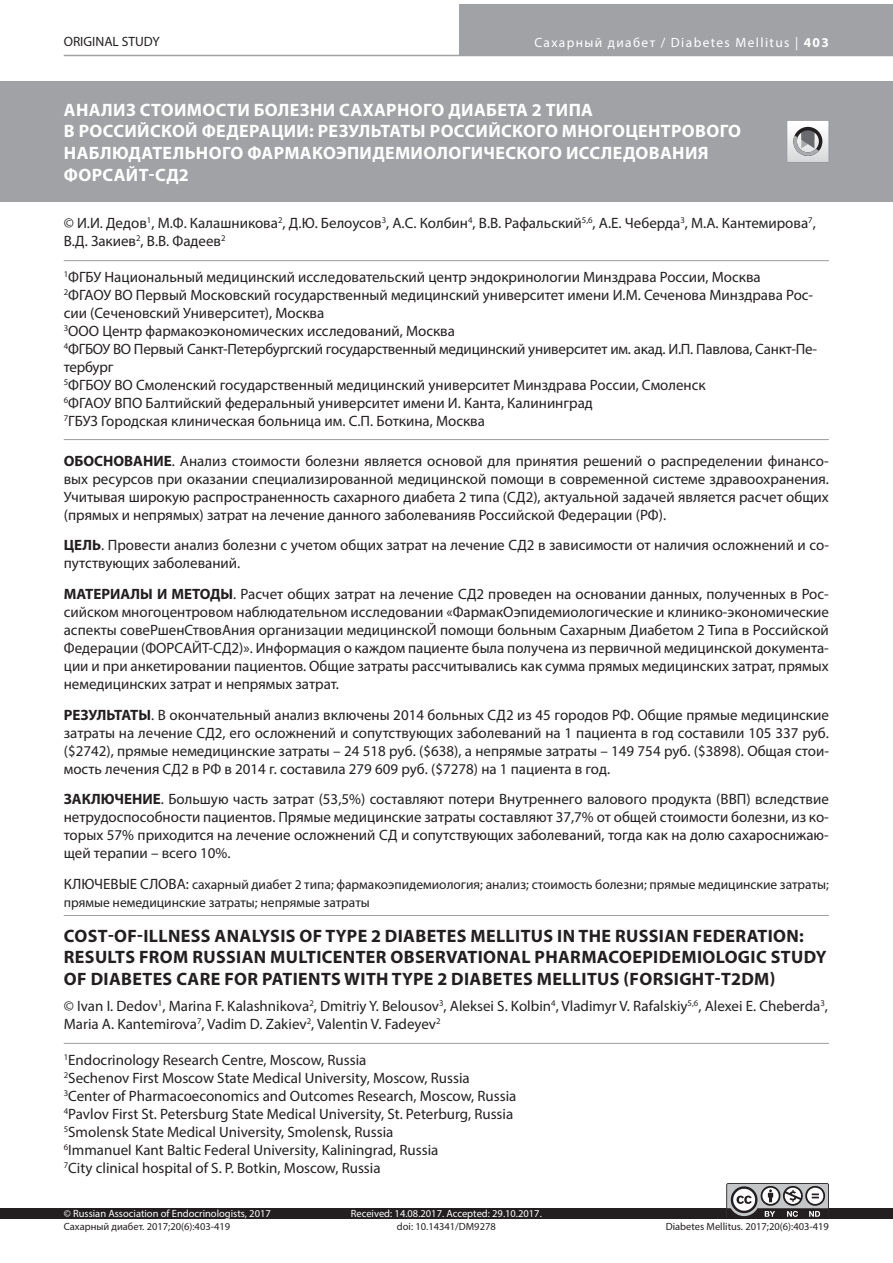
<style>
.page{position:relative;width:893px;height:1263px;background:#fff}
.page>*{position:absolute;margin:0;border:0;box-sizing:border-box;transform-origin:0 0}
.t1{font:700 18px/21.6px "Myriad Pro";letter-spacing:.02em;color:#231f20}
.t2{font:700 18px/21.6px "Myriad Pro";letter-spacing:.02em;color:#fff}
.t3{font:15px/18px "Myriad Pro";color:#231f20}
.t4{font:13.5px/18px "Myriad Pro";color:#231f20}
.t5{font:13.5px "Myriad Pro";letter-spacing:.1em;color:#fff}
.t6{font:10.5px "Myriad Pro";color:#231f20}
.t7{font:10.5px "Myriad Pro";color:#fff}
.s1{font-weight:700}
.s2{font-size:15px}
</style>
<div class="page">
<div style="left:459px;top:4px;width:434px;height:52px;background:#a0a2a5"></div>
<hr style="left:64px;top:55px;width:829px;height:1px;background:#a0a2a5">
<hr style="left:64px;top:260px;width:765px;height:1px;background:#a0a2a5">
<hr style="left:64px;top:439px;width:765px;height:1px;background:#a0a2a5">
<hr style="left:64px;top:915px;width:765px;height:1px;background:#a0a2a5">
<hr style="left:64px;top:1043px;width:765px;height:1px;background:#a0a2a5">
<div style="left:0;top:81px;width:893px;height:121px;background:#a0a2a5"></div>
<div style="left:787px;top:120px;width:42px;height:42px;background:linear-gradient(to bottom,#fff,#d8d9db)"></div>
<div style="left:786px;top:120px;width:43px;height:43px;border:1px solid #97999c"></div>
<svg style="left:791px;top:127px;width:31px;height:30px"></svg>
<div style="left:0;top:1208px;width:893px;height:11px;background:#231f20"></div>
<svg style="left:726px;top:1183px;width:103px;height:35px"></svg>
<p class="t4" style="left:64px;top:34px;width:98px">ORIGINAL STUDY</p>
<p class="t5" style="left:534px;top:37px;width:296px">Сахарный диабет / Diabetes Mellitus | <span class="s1">403</span></p>
<p class="t2" style="left:64px;top:100px;width:679px">АНАЛИЗ СТОИМОСТИ БОЛЕЗНИ САХАРНОГО ДИАБЕТА 2 ТИПА<br>В РОССИЙСКОЙ ФЕДЕРАЦИИ: РЕЗУЛЬТАТЫ РОССИЙСКОГО МНОГОЦЕНТРОВОГО НАБЛЮДАТЕЛЬНОГО ФАРМАКОЭПИДЕМИОЛОГИЧЕСКОГО ИССЛЕДОВАНИЯ ФОРСАЙТ-СД2</p>
<p class="t3" style="left:64px;top:215px;width:753px">© И.И. Дедов<sup>1</sup>, М.Ф. Калашникова<sup>2</sup>, Д.Ю. Белоусов<sup>3</sup>, A.C. Колбин<sup>4</sup>, В.В. Рафальский<sup>5,6</sup>, А.Е. Чеберда<sup>3</sup>, М.А. Кантемирова<sup>7</sup>,<br>В.Д. Закиев<sup>2</sup>, В.В. Фадеев<sup>2</sup></p>
<p class="t3" style="left:64px;top:269px;width:755px"><sup>1</sup>ФГБУ Национальный медицинский исследовательский центр эндокринологии Минздрава России, Москва<br><sup>2</sup>ФГАОУ ВО Первый Московский государственный медицинский университет имени И.М. Сеченова Минздрава Рос&shy;сии (Сеченовский Университет), Москва<br><sup>3</sup>ООО Центр фармакоэкономических исследований, Москва<br><sup>4</sup>ФГБОУ ВО Первый Санкт-Петербургский государственный медицинский университет им. акад. И.П. Павлова, Санкт-Пе&shy;тербург<br><sup>5</sup>ФГБОУ ВО Смоленский государственный медицинский университет Минздрава России, Смоленск<br><sup>6</sup>ФГАОУ ВПО Балтийский федеральный университет имени И. Канта, Калининград<br><sup>7</sup>ГБУЗ Городская клиническая больница им. С.П. Боткина, Москва</p>
<p class="t3" style="left:64px;top:453px;width:767px;text-align:justify"><span class="s1">ОБОСНОВАНИЕ</span>. Анализ стоимости болезни является основой для принятия решений о распределении финансо&shy;вых ресурсов при оказании специализированной медицинской помощи в современной системе здравоохранения.<br>Учитывая широкую распространенность сахарного диабета 2 типа (СД2), актуальной задачей является расчет общих (прямых и непрямых) затрат на лечение данного заболеванияв Российской Федерации (РФ).</p>
<p class="t3" style="left:64px;top:537px;width:767px"><span class="s1">ЦЕЛЬ</span>. Провести анализ болезни с учетом общих затрат на лечение СД2 в зависимости от наличия осложнений и со&shy;путствующих заболеваний.</p>
<p class="t3" style="left:64px;top:586px;width:767px;text-align:justify"><span class="s1">МАТЕРИАЛЫ И МЕТОДЫ</span>. Расчет общих затрат на лечение СД2 проведен на основании данных, полученных в Рос&shy;сийском многоцентровом наблюдательном исследовании «ФармакОэпидемиологические и клинико-экономические аспекты совеРшенСтвовАния организации медицинскоЙ помощи больным Сахарным Диабетом 2 Типа в Российской Федерации (ФОРСАЙТ-СД2)». Информация о каждом пациенте была получена из первичной медицинской документа&shy;ции и при анкетировании пациентов. Общие затраты рассчитывались как сумма прямых медицинских затрат, прямых немедицинских затрат и непрямых затрат.</p>
<p class="t3" style="left:64px;top:707px;width:767px;text-align:justify"><span class="s1">РЕЗУЛЬТАТЫ</span>. В окончательный анализ включены 2014 больных СД2 из 45 городов РФ. Общие прямые медицинские затраты на лечение СД2, его осложнений и сопутствующих заболеваний на 1 пациента в год составили 105 337 руб. ($2742), прямые немедицинские затраты – 24 518 руб. ($638), а непрямые затраты – 149 754 руб. ($3898). Общая стои&shy;мость лечения СД2 в РФ в 2014 г. составила 279 609 руб. ($7278) на 1 пациента в год.</p>
<p class="t3" style="left:64px;top:791px;width:767px;text-align:justify"><span class="s1">ЗАКЛЮЧЕНИЕ</span>. Большую часть затрат (53,5%) составляют потери Внутреннего валового продукта (ВВП) вследствие нетрудоспособности пациентов. Прямые медицинские затраты составляют 37,7% от общей стоимости болезни, из ко&shy;торых 57% приходится на лечение осложнений СД и сопутствующих заболеваний, тогда как на долю сахароснижаю&shy;щей терапии – всего 10%.</p>
<p class="t4" style="left:64px;top:877px;width:767px"><span class="s2">КЛЮЧЕВЫЕ СЛОВА:</span> сахарный диабет 2 типа; фармакоэпидемиология; анализ; стоимость болезни; прямые медицинские затраты; прямые немедицинские затраты; непрямые затраты</p>
<p class="t1" style="left:64px;top:926px;width:764px">COST-OF-ILLNESS ANALYSIS OF TYPE 2 DIABETES MELLITUS IN THE RUSSIAN FEDERATION:<br>RESULTS FROM RUSSIAN MULTICENTER OBSERVATIONAL PHARMACOEPIDEMIOLOGIC STUDY<br>OF DIABETES CARE FOR PATIENTS WITH TYPE 2 DIABETES MELLITUS (FORSIGHT-Т2DM)</p>
<p class="t3" style="left:64px;top:998px;width:766px">© Ivan I. Dedov<sup>1</sup>, Marina F. Kalashnikova<sup>2</sup>, Dmitriy Y. Belousov<sup>3</sup>, Aleksei S. Kolbin<sup>4</sup>, Vladimyr V. Rafalskiy<sup>5,6</sup>, Alexei E. Cheberda<sup>3</sup>,<br>Maria A. Kantemirova<sup>7</sup>, Vadim D. Zakiev<sup>2</sup>, Valentin V. Fadeyev<sup>2</sup></p>
<p class="t3" style="left:64px;top:1052px;width:454px"><sup>1</sup>Endocrinology Research Centre, Moscow, Russia<br><sup>2</sup>Sechenov First Moscow State Medical University, Moscow, Russia <sup>3</sup>Center of Pharmacoeconomics and Outcomes Research, Moscow, Russia <sup>4</sup>Pavlov First St. Petersburg State Medical University, St. Peterburg, Russia <sup>5</sup>Smolensk State Medical University, Smolensk, Russia<br><sup>6</sup>Immanuel Kant Baltic Federal University, Kaliningrad, Russia<br><sup>7</sup>City clinical hospital of S. P. Botkin, Moscow, Russia</p>
<p class="t7" style="left:64px;top:1209px;width:209px">© Russian Association of Endocrinologists, 2017</p>
<p class="t7" style="left:351px;top:1209px;width:193px">Received: 14.08.2017. Accepted: 29.10.2017.</p>
<p class="t6" style="left:64px;top:1223px;width:168px">Сахарный диабет. 2017;20(6):403-419</p>
<p class="t6" style="left:397px;top:1223px;width:100px">doi: 10.14341/DM9278</p>
<p class="t6" style="left:666px;top:1223px;width:165px">Diabetes Mellitus. 2017;20(6):403-419</p>
</div>
